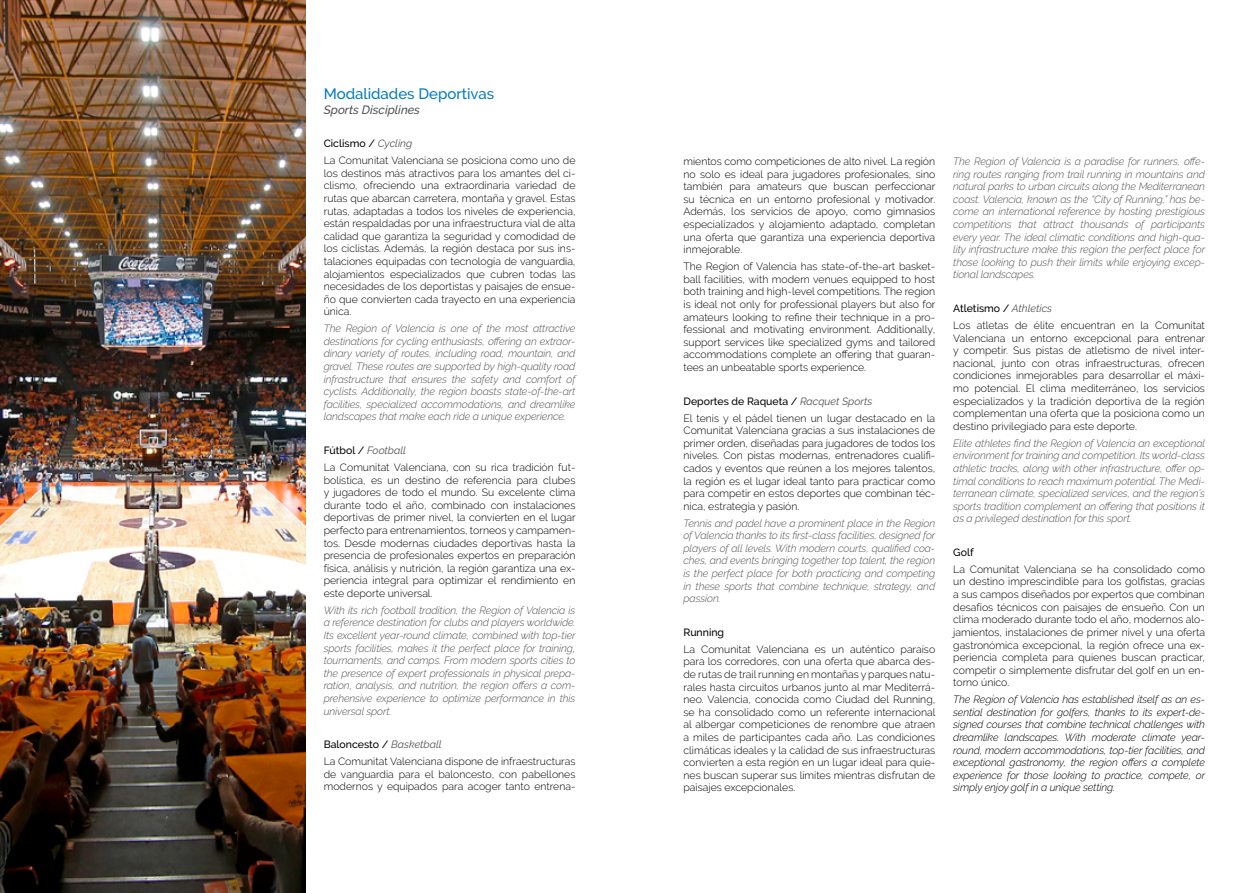
<style>
.page{position:relative;width:1259px;height:893px;background:#fff}
.page>*{position:absolute;margin:0;border:0;box-sizing:border-box;transform-origin:0 0}
.t1{font:500 15px "Raleway";color:#007abf}
.t2{font:italic 500 12px "Raleway";color:#525252}
.t3{font:300 10.5px/12.6px "Raleway";color:#000;text-align:justify}
.t4{font:italic 300 10.5px/12.6px "Raleway";letter-spacing:-.01em;color:#525252;text-align:justify}
.t5{font:italic 300 10.5px/12.6px "Raleway";letter-spacing:-.01em;color:#000;text-align:justify}
.t6{font:500 10.5px "Raleway";color:#000}
.s1{font-weight:500}
.s2{font-weight:400;font-style:italic;color:#525252}
</style>
<div class="page">
<img style="left:0;top:0;width:306px;height:893px">
<h1 class="t1" style="left:324px;top:85px;width:172px">Modalidades Deportivas</h1>
<p class="t2" style="left:324px;top:102px;width:98px">Sports Disciplines</p>
<p class="t3" style="left:324px;top:135px;width:253px;line-height:16.8px"><span class="s1">Ciclismo /</span> <span class="s2">Cycling<br></span>La Comunitat Valenciana se posiciona como uno de</p>
<p class="t3" style="left:324px;top:167px;width:253px">los destinos más atractivos para los amantes del ci&shy;clismo, ofreciendo una extraordinaria variedad de rutas que abarcan carretera, montaña y gravel. Estas rutas, adaptadas a todos los niveles de experiencia, están respaldadas por una infraestructura vial de alta calidad que garantiza la seguridad y comodidad de los ciclistas. Además, la región destaca por sus ins&shy;talaciones equipadas con tecnología de vanguardia, alojamientos especializados que cubren todas las necesidades de los deportistas y paisajes de ensue&shy;ño que convierten cada trayecto en una experiencia única.</p>
<p class="t4" style="left:324px;top:322px;width:253px">The Region of Valencia is one of the most attractive destinations for cycling enthusiasts, offering an extraor&shy;dinary variety of routes, including road, mountain, and gravel. These routes are supported by high-quality road infrastructure that ensures the safety and comfort of cyclists. Additionally, the region boasts state-of-the-art facilities, specialized accommodations, and dreamlike landscapes that make each ride a unique experience.</p>
<p class="t3" style="left:324px;top:442px;width:253px;line-height:16.8px"><span class="s1">Fútbol /</span> <span class="s2">Football<br></span>La Comunitat Valenciana, con su rica tradición fut-</p>
<p class="t3" style="left:324px;top:473px;width:253px">bolística, es un destino de referencia para clubes y jugadores de todo el mundo. Su excelente clima durante todo el año, combinado con instalaciones deportivas de primer nivel, la convierten en el lugar perfecto para entrenamientos, torneos y campamen&shy;tos. Desde modernas ciudades deportivas hasta la presencia de profesionales expertos en preparación física, análisis y nutrición, la región garantiza una ex&shy;periencia integral para optimizar el rendimiento en este deporte universal.</p>
<p class="t4" style="left:324px;top:604px;width:253px">With its rich football tradition, the Region of Valencia is a reference destination for clubs and players worldwide.<br>Its excellent year-round climate, combined with top-tier sports facilities, makes it the perfect place for training, tournaments, and camps. From modern sports cities to the presence of expert professionals in physical prepa&shy;ration, analysis, and nutrition, the region offers a com&shy;prehensive experience to optimize performance in this universal sport.</p>
<p class="t3" style="left:324px;top:736px;width:253px;line-height:16.8px"><span class="s1">Baloncesto /</span> <span class="s2">Basketball<br></span>La Comunitat Valenciana dispone de infraestructuras</p>
<p class="t3" style="left:324px;top:768px;width:253px">de vanguardia para el baloncesto, con pabellones modernos y equipados para acoger tanto entrena-</p>
<p class="t3" style="left:683px;top:155px;width:253px">mientos como competiciones de alto nivel. La región no solo es ideal para jugadores profesionales, sino también para amateurs que buscan perfeccionar su técnica en un entorno profesional y motivador.<br>Además, los servicios de apoyo, como gimnasios especializados y alojamiento adaptado, completan una oferta que garantiza una experiencia deportiva inmejorable.</p>
<p class="t3" style="left:683px;top:260px;width:253px">The Region of Valencia has state-of-the-art basket&shy;ball facilities, with modern venues equipped to host both training and high-level competitions. The region is ideal not only for professional players but also for amateurs looking to refine their technique in a pro&shy;fessional and motivating environment. Additionally, support services like specialized gyms and tailored accommodations complete an offering that guaran&shy;tees an unbeatable sports experience.</p>
<p class="t3" style="left:683px;top:392px;width:253px;line-height:16.8px"><span class="s1">Deportes de Raqueta /</span> <span class="s2">Racquet Sports<br></span>El tenis y el pádel tienen un lugar destacado en la</p>
<p class="t3" style="left:683px;top:424px;width:253px">Comunitat Valenciana gracias a sus instalaciones de primer orden, diseñadas para jugadores de todos los niveles. Con pistas modernas, entrenadores cualifi&shy;cados y eventos que reúnen a los mejores talentos, la región es el lugar ideal tanto para practicar como para competir en estos deportes que combinan téc&shy;nica, estrategia y pasión.</p>
<p class="t4" style="left:683px;top:516px;width:253px">Tennis and padel have a prominent place in the Region of Valencia thanks to its first-class facilities, designed for players of all levels. With modern courts, qualified coa&shy;ches, and events bringing together top talent, the region is the perfect place for both practicing and competing in these sports that combine technique, strategy, and passion.</p>
<p class="t6" style="left:683px;top:626px;width:42px">Running</p>
<p class="t3" style="left:683px;top:643px;width:253px">La Comunitat Valenciana es un auténtico paraíso para los corredores, con una oferta que abarca des&shy;de rutas de trail running en montañas y parques natu&shy;rales hasta circuitos urbanos junto al mar Mediterrá&shy;neo. Valencia, conocida como Ciudad del Running, se ha consolidado como un referente internacional al albergar competiciones de renombre que atraen a miles de participantes cada año. Las condiciones climáticas ideales y la calidad de sus infraestructuras convierten a esta región en un lugar ideal para quie&shy;nes buscan superar sus límites mientras disfrutan de paisajes excepcionales.</p>
<p class="t4" style="left:953px;top:155px;width:253px">The Region of Valencia is a paradise for runners, offe&shy;ring routes ranging from trail running in mountains and natural parks to urban circuits along the Mediterranean coast. Valencia, known as the “City of Running,” has be&shy;come an international reference by hosting prestigious competitions that attract thousands of participants every year. The ideal climatic conditions and high-qua&shy;lity infrastructure make this region the perfect place for those looking to push their limits while enjoying excep&shy;tional landscapes.</p>
<p class="t3" style="left:953px;top:300px;width:253px;line-height:16.8px"><span class="s1">Atletismo /</span> <span class="s2">Athletics<br></span>Los atletas de élite encuentran en la Comunitat</p>
<p class="t3" style="left:953px;top:332px;width:253px">Valenciana un entorno excepcional para entrenar y competir. Sus pistas de atletismo de nivel inter&shy;nacional, junto con otras infraestructuras, ofrecen condiciones inmejorables para desarrollar el máxi&shy;mo potencial. El clima mediterráneo, los servicios especializados y la tradición deportiva de la región complementan una oferta que la posiciona como un destino privilegiado para este deporte.</p>
<p class="t4" style="left:953px;top:437px;width:253px">Elite athletes find the Region of Valencia an exceptional environment for training and competition. Its world-class athletic tracks, along with other infrastructure, offer op&shy;timal conditions to reach maximum potential. The Medi&shy;terranean climate, specialized services, and the region’s sports tradition complement an offering that positions it as a privileged destination for this sport.</p>
<p class="t6" style="left:953px;top:546px;width:22px">Golf</p>
<p class="t3" style="left:953px;top:563px;width:253px">La Comunitat Valenciana se ha consolidado como un destino imprescindible para los golfistas, gracias a sus campos diseñados por expertos que combinan desafíos técnicos con paisajes de ensueño. Con un clima moderado durante todo el año, modernos alo&shy;jamientos, instalaciones de primer nivel y una oferta gastronómica excepcional, la región ofrece una ex&shy;periencia completa para quienes buscan practicar, competir o simplemente disfrutar del golf en un en&shy;torno único.</p>
<p class="t5" style="left:953px;top:693px;width:253px">The Region of Valencia has established itself as an es&shy;sential destination for golfers, thanks to its expert-de&shy;signed courses that combine technical challenges with dreamlike landscapes. With moderate climate year&shy;round, modern accommodations, top-tier facilities, and exceptional gastronomy, the region offers a complete experience for those looking to practice, compete, or simply enjoy golf in a unique setting.</p>
</div>
